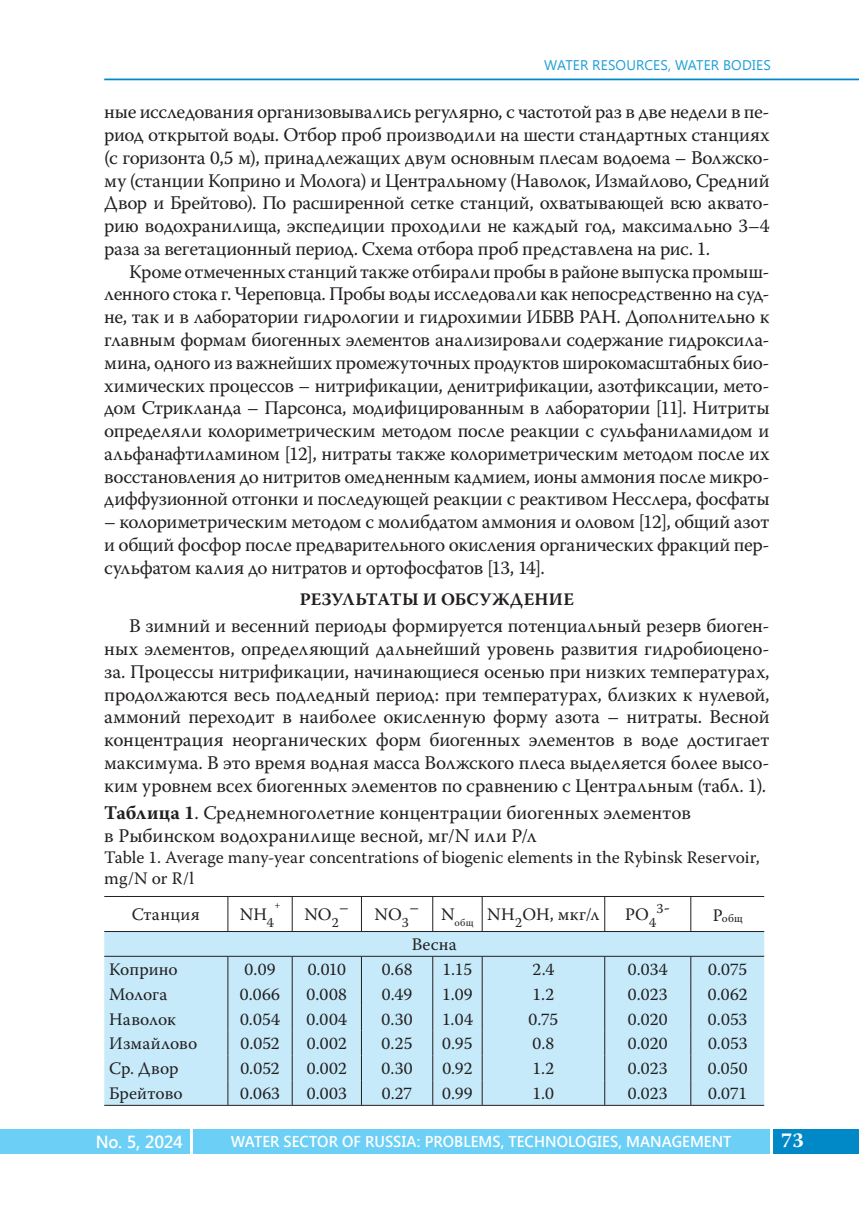
<style>
.page{position:relative;width:859px;height:1206px;background:#fff}
.page>*{position:absolute;margin:0;border:0;box-sizing:border-box;transform-origin:0 0}
.t1{font:700 21px "Warnock Pro";color:#fff}
.t2{font:19.25px/22.8px "Warnock Pro";letter-spacing:-.015em;color:#231f20;text-align:justify}
.t3{font:17.5px/21px "Warnock Pro";letter-spacing:.005em;color:#231f20}
.t4{font:700 17.5px "Warnock Pro";letter-spacing:.015em;color:#231f20}
.t5{font:600 17.5px "Segoe UI";letter-spacing:-.02em;color:#fff;scale:.96 1}
.t6{font:600 15.75px "Segoe UI";letter-spacing:.005em;color:#fff;scale:.95 1}
.t7{font:14px "Segoe UI";letter-spacing:.01em;color:#1fa0d5}
.t8{font:14px "Warnock Pro";color:#231f20}
.t9{font:11.2px "Warnock Pro";color:#231f20}
.t10{font:10.15px "Warnock Pro";color:#231f20}
.s1{font-weight:700}
.s2{font-size:17.5px}
</style>
<div class="page">
<div style="left:193px;top:1128px;width:576px;height:25px;background:#6bcff6"></div>
<div style="left:772px;top:1128px;width:86px;height:25px;background:#0088c7"></div>
<div style="left:0;top:1128px;width:189px;height:25px;background:#6bcff6"></div>
<hr style="left:104px;top:79px;width:754px;height:1px;background:#0088c7">
<div style="left:104px;top:932px;width:660px;height:172px;background:#c6eafa"></div>
<hr style="left:104px;top:896px;width:660px;height:1px;background:#231f20">
<hr style="left:104px;top:1104px;width:660px;height:1px;background:#231f20">
<hr style="left:227px;top:897px;width:1px;height:34px;background:#231f20">
<hr style="left:292px;top:897px;width:1px;height:34px;background:#231f20">
<hr style="left:361px;top:897px;width:1px;height:34px;background:#231f20">
<hr style="left:432px;top:897px;width:1px;height:34px;background:#231f20">
<hr style="left:481px;top:897px;width:1px;height:34px;background:#231f20">
<hr style="left:604px;top:897px;width:1px;height:34px;background:#231f20">
<hr style="left:690px;top:897px;width:1px;height:34px;background:#231f20">
<svg style="left:227px;top:956px;width:1px;height:148px"></svg>
<svg style="left:292px;top:956px;width:1px;height:148px"></svg>
<svg style="left:361px;top:956px;width:1px;height:148px"></svg>
<svg style="left:432px;top:956px;width:1px;height:148px"></svg>
<svg style="left:481px;top:956px;width:1px;height:148px"></svg>
<svg style="left:604px;top:956px;width:1px;height:148px"></svg>
<svg style="left:690px;top:956px;width:1px;height:148px"></svg>
<hr style="left:104px;top:931px;width:660px;height:1px;background:#231f20">
<hr style="left:104px;top:955px;width:660px;height:1px;background:#231f20">
<p class="t7" style="left:544px;top:55px;width:228px">WATER RESOURCES, WATER BODIES</p>
<p class="t2" style="left:104px;top:102px;width:666px">ные исследования организовывались регулярно, с частотой раз в две недели в пе-</p>
<p class="t2" style="left:104px;top:125px;width:666px">риод открытой воды. Отбор проб производили на шести стандартных станциях</p>
<p class="t2" style="left:104px;top:148px;width:666px">(с горизонта 0,5 м), принадлежащих двум основным плесам водоема – Волжско-</p>
<p class="t2" style="left:104px;top:171px;width:666px">му (станции Коприно и Молога) и Центральному (Наволок, Измайлово, Средний</p>
<p class="t2" style="left:104px;top:193px;width:666px">Двор и Брейтово). По расширенной сетке станций, охватывающей всю аквато-</p>
<p class="t2" style="left:104px;top:216px;width:666px">рию водохранилища, экспедиции проходили не каждый год, максимально 3–4</p>
<p class="t2" style="left:104px;top:239px;width:607px">раза за вегетационный период. Схема отбора проб представлена на рис. 1.</p>
<p class="t2" style="left:129px;top:262px;width:641px">Кроме отмеченных станций также отбирали пробы в районе выпуска промыш-</p>
<p class="t2" style="left:104px;top:284px;width:666px">ленного стока г. Череповца. Пробы воды исследовали как непосредственно на суд-</p>
<p class="t2" style="left:104px;top:307px;width:666px">не, так и в лаборатории гидрологии и гидрохимии ИБВВ РАН. Дополнительно к</p>
<p class="t2" style="left:104px;top:330px;width:666px">главным формам биогенных элементов анализировали содержание гидроксила-</p>
<p class="t2" style="left:104px;top:353px;width:666px">мина, одного из важнейших промежуточных продуктов широкомасштабных био-</p>
<p class="t2" style="left:104px;top:375px;width:666px">химических процессов – нитрификации, денитрификации, азотфиксации, мето-</p>
<p class="t2" style="left:104px;top:398px;width:666px">дом Стрикланда – Парсонса, модифицированным в лаборатории [11]. Нитриты</p>
<p class="t2" style="left:104px;top:421px;width:666px">определяли колориметрическим методом после реакции с сульфаниламидом и</p>
<p class="t2" style="left:104px;top:444px;width:666px">альфанафтиламином [12], нитраты также колориметрическим методом после их</p>
<p class="t2" style="left:104px;top:466px;width:666px">восстановления до нитритов омедненным кадмием, ионы аммония после микро-</p>
<p class="t2" style="left:104px;top:489px;width:666px">диффузионной отгонки и последующей реакции с реактивом Несслера, фосфаты</p>
<p class="t2" style="left:104px;top:512px;width:666px">– колориметрическим методом с молибдатом аммония и оловом [12], общий азот и общий фосфор после предварительного окисления органических фракций пер&shy;сульфатом калия до нитратов и ортофосфатов [13, 14].</p>
<p class="t4" style="left:300px;top:592px;width:276px">РЕЗУЛЬТАТЫ И ОБСУЖДЕНИЕ</p>
<p class="t2" style="left:104px;top:616px;width:666px;text-indent:25px">В зимний и весенний периоды формируется потенциальный резерв биоген&shy;ных элементов, определяющий дальнейший уровень развития гидробиоцено&shy;за. Процессы нитрификации, начинающиеся осенью при низких температурах, продолжаются весь подледный период: при температурах, близких к нулевой, аммоний переходит в наиболее окисленную форму азота – нитраты. Весной концентрация неорганических форм биогенных элементов в воде достигает максимума. В это время водная масса Волжского плеса выделяется более высо&shy;ким уровнем всех биогенных элементов по сравнению с Центральным (табл. 1).</p>
<p class="t2" style="left:104px;top:803px;width:588px"><span class="s1">Таблица 1</span>. Среднемноголетние концентрации биогенных элементов в Рыбинском водохранилище весной, мг/N или P/л</p>
<p class="t3" style="left:104px;top:848px;width:656px">Table 1. Average many-year concentrations of biogenic elements in the Rybinsk Reservoir, mg/N or R/l</p>
<p class="t3" style="left:132px;top:905px;width:70px">Станция</p>
<p class="t3" style="left:240px;top:905px;width:36px">NH<sub>4</sub></p>
<p class="t10" style="left:274px;top:900px;width:8px">+</p>
<p class="t3" style="left:304px;top:905px;width:36px">NO<sub>2</sub></p>
<p class="t3" style="left:339px;top:898px;width:12px">−</p>
<p class="t3" style="left:374px;top:905px;width:226px">NO<sub>3</sub>− N<sub>oбщ</sub> NH<sub>2</sub>OH, мкг/л</p>
<p class="t3" style="left:625px;top:905px;width:32px">PO<sub>4</sub></p>
<p class="t8" style="left:656px;top:903px;width:15px">3<span class="s2">-</span></p>
<p class="t9" style="left:712px;top:913px;width:32px"><span class="s2">P</span>общ</p>
<p class="t3" style="left:411px;top:935px;width:46px">Весна</p>
<p class="t3" style="left:109px;top:960px;width:70px">Коприно</p>
<p class="t3" style="left:244px;top:960px;width:32px">0.09</p>
<p class="t3" style="left:307px;top:960px;width:40px">0.010</p>
<p class="t3" style="left:381px;top:960px;width:32px">0.68</p>
<p class="t3" style="left:442px;top:960px;width:31px">1.15</p>
<p class="t3" style="left:532px;top:960px;width:23px">2.4</p>
<p class="t3" style="left:627px;top:960px;width:41px">0.034</p>
<p class="t3" style="left:707px;top:960px;width:41px">0.075</p>
<p class="t3" style="left:109px;top:985px;width:60px">Молога</p>
<p class="t3" style="left:240px;top:985px;width:42px">0.066</p>
<p class="t3" style="left:306px;top:985px;width:42px">0.008</p>
<p class="t3" style="left:382px;top:985px;width:32px">0.49</p>
<p class="t3" style="left:442px;top:985px;width:32px">1.09</p>
<p class="t3" style="left:532px;top:985px;width:23px">1.2</p>
<p class="t3" style="left:627px;top:985px;width:41px">0.023</p>
<p class="t3" style="left:707px;top:985px;width:41px">0.062</p>
<p class="t3" style="left:109px;top:1009px;width:68px">Наволок</p>
<p class="t3" style="left:240px;top:1009px;width:41px">0.054</p>
<p class="t3" style="left:306px;top:1009px;width:42px">0.004</p>
<p class="t3" style="left:381px;top:1009px;width:33px">0.30</p>
<p class="t3" style="left:442px;top:1009px;width:32px">1.04</p>
<p class="t3" style="left:528px;top:1009px;width:31px">0.75</p>
<p class="t3" style="left:627px;top:1009px;width:41px">0.020</p>
<p class="t3" style="left:707px;top:1009px;width:41px">0.053</p>
<p class="t3" style="left:109px;top:1034px;width:90px">Измайлово</p>
<p class="t3" style="left:240px;top:1034px;width:41px">0.052</p>
<p class="t3" style="left:307px;top:1034px;width:42px">0.002</p>
<p class="t3" style="left:381px;top:1034px;width:32px">0.25</p>
<p class="t3" style="left:442px;top:1034px;width:32px">0.95</p>
<p class="t3" style="left:532px;top:1034px;width:23px">0.8</p>
<p class="t3" style="left:627px;top:1034px;width:41px">0.020</p>
<p class="t3" style="left:707px;top:1034px;width:41px">0.053</p>
<p class="t3" style="left:109px;top:1059px;width:71px">Ср. Двор</p>
<p class="t3" style="left:240px;top:1059px;width:41px">0.052</p>
<p class="t3" style="left:306px;top:1059px;width:42px">0.002</p>
<p class="t3" style="left:381px;top:1059px;width:33px">0.30</p>
<p class="t3" style="left:442px;top:1059px;width:32px">0.92</p>
<p class="t3" style="left:532px;top:1059px;width:23px">1.2</p>
<p class="t3" style="left:627px;top:1059px;width:41px">0.023</p>
<p class="t3" style="left:707px;top:1059px;width:41px">0.050</p>
<p class="t3" style="left:109px;top:1084px;width:75px">Брейтово</p>
<p class="t3" style="left:240px;top:1084px;width:41px">0.063</p>
<p class="t3" style="left:307px;top:1084px;width:42px">0.003</p>
<p class="t3" style="left:381px;top:1084px;width:32px">0.27</p>
<p class="t3" style="left:442px;top:1084px;width:32px">0.99</p>
<p class="t3" style="left:532px;top:1084px;width:23px">1.0</p>
<p class="t3" style="left:627px;top:1084px;width:41px">0.023</p>
<p class="t3" style="left:707px;top:1084px;width:41px">0.071</p>
<p class="t5" style="left:96px;top:1128px;width:92px">No. 5, 2024</p>
<p class="t6" style="left:231px;top:1129px;width:528px">WATER SECTOR OF RUSSIA: PROBLEMS, TECHNOLOGIES, MANAGEMENT</p>
<p class="t1" style="left:780px;top:1132px;width:24px">73</p>
</div>
